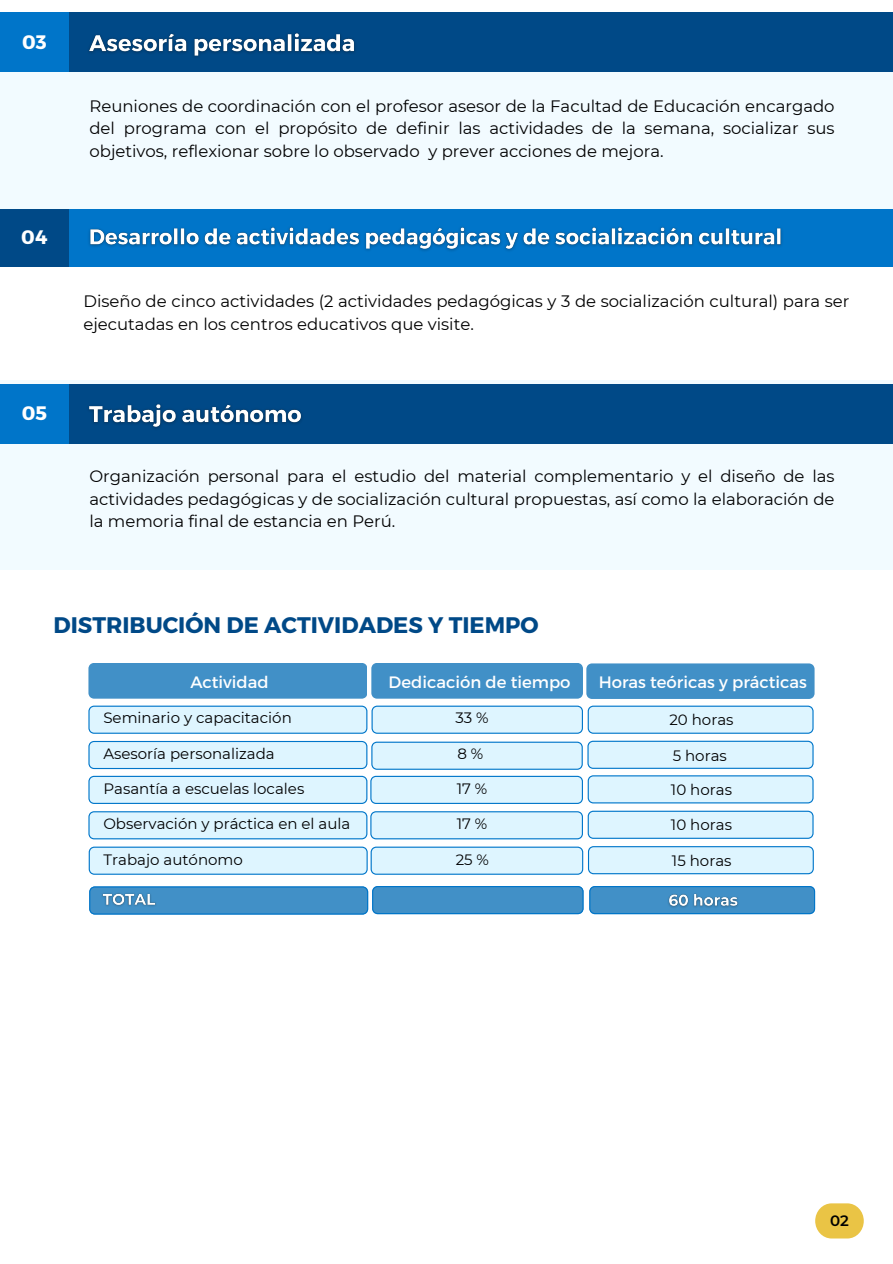
<style>
.page{position:relative;width:893px;height:1264px;background:#fff}
.page>*{position:absolute;margin:0;border:0;box-sizing:border-box;transform-origin:0 0}
.t1{font:700 22.5px "Montserrat";color:#004987}
.t2{font:700 19.5px "Montserrat";color:#fff}
.t3{font:16.5px/22.5px "Montserrat";color:#000;text-align:justify}
.t4{font:16.5px "Montserrat";color:#fff}
.t5{font:15px "Montserrat";color:#000}
.t6{font:600 15px "Montserrat";color:#000}
</style>
<div class="page">
<div style="left:0;top:19px;width:892px;height:206px;background:#f2fbff"></div>
<div style="left:0;top:13px;width:892px;height:59px;background:#004987"></div>
<div style="left:0;top:13px;width:69px;height:59px;background:#0075c9"></div>
<div style="left:0;top:209px;width:892px;height:57px;background:#0075c9"></div>
<div style="left:0;top:209px;width:69px;height:57px;background:#004987"></div>
<img style="left:89px;top:33px;width:266px;height:24px">
<img style="left:89px;top:227px;width:693px;height:24px">
<div style="left:815px;top:1203px;width:48px;height:35px;background:#eac445;border-radius:17px"></div>
<div style="left:0;top:380px;width:892px;height:190px;background:#f2fbff"></div>
<div style="left:0;top:384px;width:892px;height:59px;background:#004987"></div>
<div style="left:0;top:384px;width:69px;height:59px;background:#0075c9"></div>
<img style="left:89px;top:404px;width:213px;height:24px">
<div style="left:88px;top:663px;width:726px;height:36px;background:#4190c7"></div>
<svg style="left:89px;top:886px;width:494px;height:28px;background:#3e8fc8"></svg>
<svg style="left:88px;top:705px;width:725px;height:28px;background:#d1edfb"></svg>
<svg style="left:88px;top:740px;width:725px;height:29px;background:#cfecfa"></svg>
<svg style="left:88px;top:775px;width:725px;height:29px;background:#cceafa"></svg>
<svg style="left:589px;top:886px;width:226px;height:28px;background:#3a8dc7"></svg>
<img style="left:99px;top:888px;width:60px;height:24px">
<img style="left:663px;top:889px;width:80px;height:23px">
<svg style="left:88px;top:810px;width:725px;height:29px;background:#ceebfa"></svg>
<svg style="left:89px;top:846px;width:724px;height:28px;background:#d0ecfb"></svg>
<p class="t2" style="left:22px;top:29px;width:26px">03</p>
<p class="t2" style="left:21px;top:224px;width:28px">04</p>
<p class="t2" style="left:22px;top:400px;width:27px">05</p>
<h2 class="t3" style="left:89px;top:95px;width:746px">Reuniones de coordinación con el profesor asesor de la Facultad de Educación encargado del programa con el propósito de definir las actividades de la semana, socializar sus objetivos, reflexionar sobre lo observado y prever acciones de mejora.</h2>
<p class="t3" style="left:83px;top:290px;width:767px">Diseño de cinco actividades (2 actividades pedagógicas y 3 de socialización cultural) para ser ejecutadas en los centros educativos que visite.</p>
<p class="t3" style="left:89px;top:465px;width:746px">Organización personal para el estudio del material complementario y el diseño de las actividades pedagógicas y de socialización cultural propuestas, así como la elaboración de la memoria final de estancia en Perú.</p>
<h2 class="t1" style="left:53px;top:610px;width:486px">DISTRIBUCIÓN DE ACTIVIDADES Y TIEMPO</h2>
<p class="t4" style="left:190px;top:671px;width:80px">Actividad</p>
<h1 class="t4" style="left:388px;top:671px;width:183px">Dedicación de tiempo</h1>
<p class="t4" style="left:598px;top:671px;width:210px">Horas teóricas y prácticas</p>
<p class="t5" style="left:103px;top:709px;width:190px">Seminario y capacitación</p>
<p class="t5" style="left:103px;top:744px;width:173px">Asesoría personalizada</p>
<p class="t5" style="left:103px;top:779px;width:202px">Pasantía a escuelas locales</p>
<p class="t5" style="left:455px;top:709px;width:35px">33 %</p>
<p class="t5" style="left:457px;top:744px;width:27px">8 %</p>
<p class="t5" style="left:457px;top:779px;width:32px">17 %</p>
<p class="t5" style="left:669px;top:711px;width:66px">20 horas</p>
<p class="t5" style="left:672px;top:746px;width:56px">5 horas</p>
<p class="t5" style="left:671px;top:780px;width:63px">10 horas</p>
<p class="t5" style="left:103px;top:814px;width:248px">Observación y práctica en el aula</p>
<p class="t5" style="left:457px;top:814px;width:32px">17 %</p>
<p class="t5" style="left:671px;top:816px;width:63px">10 horas</p>
<p class="t5" style="left:104px;top:850px;width:141px">Trabajo autónomo</p>
<p class="t5" style="left:455px;top:850px;width:35px">25 %</p>
<p class="t5" style="left:672px;top:851px;width:61px">15 horas</p>
<p class="t6" style="left:830px;top:1211px;width:20px">02</p>
</div>
